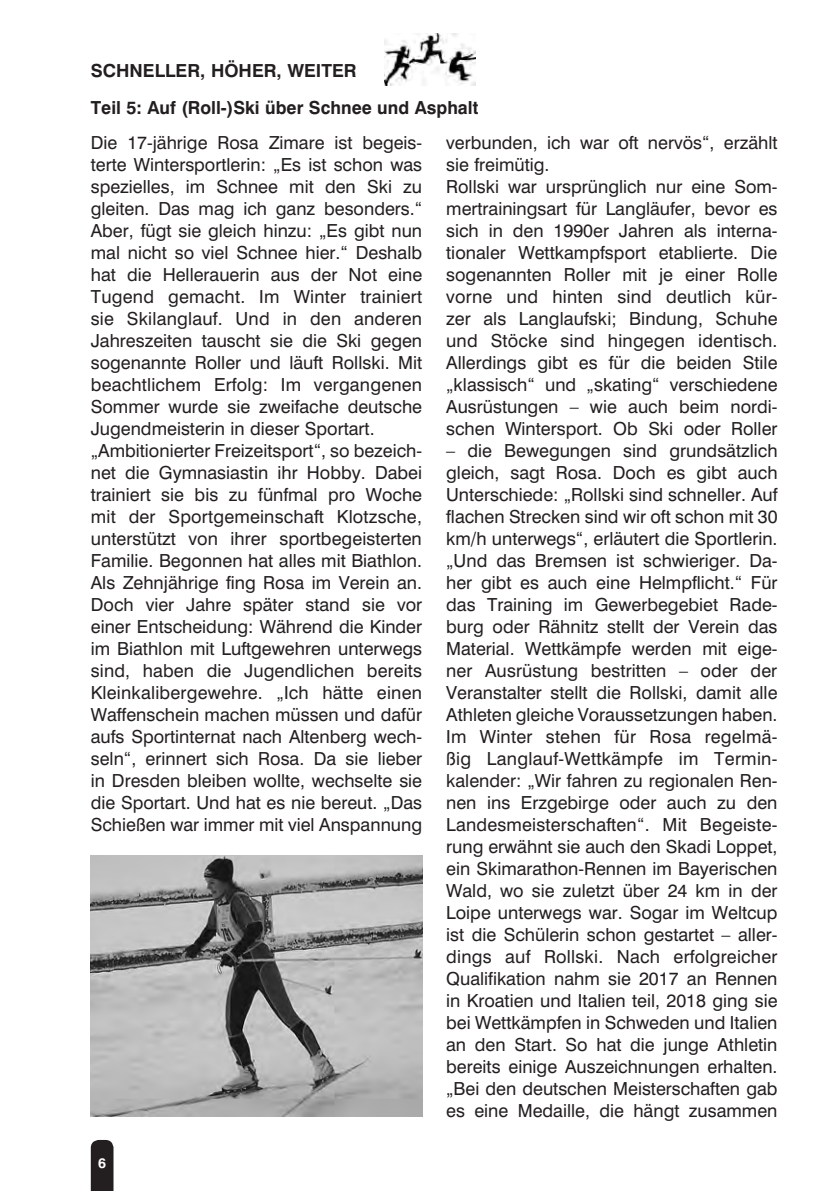
<style>
.page{position:relative;width:840px;height:1191px;background:#fff}
.page>*{position:absolute;margin:0;border:0;box-sizing:border-box;transform-origin:0 0}
.t1{font:18px/22px "Swiss 721 BT";color:#231f20}
.t2{font:700 18px "Swiss 721 BT";color:#231f20}
.t3{font:700 14px "Swiss 721 BT";color:#fff}
</style>
<div class="page">
<svg style="left:91px;top:1140px;width:22px;height:51px"></svg>
<img style="left:384px;top:33px;width:91px;height:53px">
<img style="left:91px;top:855px;width:331px;height:261px">
<p class="t2" style="left:91px;top:59px;width:267px">SCHNELLER, HÖHER, WEITER</p>
<p class="t2" style="left:91px;top:96px;width:389px">Teil 5: Auf (Roll-)Ski über Schnee und Asphalt</p>
<p class="t1" style="left:91px;top:131px;width:333px">Die 17-jährige Rosa Zimare ist begeis&shy;terte Wintersportlerin: „Es ist schon was spezielles, im Schnee mit den Ski zu gleiten. Das mag ich ganz besonders.“ Aber, fügt sie gleich hinzu: „Es gibt nun mal nicht so viel Schnee hier.“ Deshalb hat die Hellerauerin aus der Not eine Tugend gemacht. Im Winter trainiert sie Skilanglauf. Und in den anderen Jahreszeiten tauscht sie die Ski gegen sogenannte Roller und läuft Rollski. Mit beachtlichem Erfolg: Im vergangenen Sommer wurde sie zweifache deutsche Jugendmeisterin in dieser Sportart. „Ambitionierter Freizeitsport“, so bezeich&shy;net die Gymnasiastin ihr Hobby. Dabei trainiert sie bis zu fünfmal pro Woche mit der Sportgemeinschaft Klotzsche, unterstützt von ihrer sportbegeisterten Familie. Begonnen hat alles mit Biathlon.<br>Als Zehnjährige fing Rosa im Verein an.<br>Doch vier Jahre später stand sie vor einer Entscheidung: Während die Kinder im Biathlon mit Luftgewehren unterwegs sind, haben die Jugendlichen bereits Kleinkalibergewehre. „Ich hätte einen Waffenschein machen müssen und dafür aufs Sportinternat nach Altenberg wech&shy;seln“, erinnert sich Rosa. Da sie lieber in Dresden bleiben wollte, wechselte sie die Sportart. Und hat es nie bereut. „Das Schießen war immer mit viel Anspannung</p>
<p class="t1" style="left:446px;top:131px;width:333px">verbunden, ich war oft nervös“, erzählt sie freimütig.<br>Rollski war ursprünglich nur eine Som&shy;mertrainingsart für Langläufer, bevor es sich in den 1990er Jahren als interna&shy;tionaler Wettkampfsport etablierte. Die sogenannten Roller mit je einer Rolle vorne und hinten sind deutlich kür&shy;zer als Langlaufski; Bindung, Schuhe und Stöcke sind hingegen identisch.<br>Allerdings gibt es für die beiden Stile „klassisch“ und „skating“ verschiedene Ausrüstungen – wie auch beim nordi&shy;schen Wintersport. Ob Ski oder Roller</p>
<p class="t1" style="left:446px;top:439px;width:333px;text-align:justify">– die Bewegungen sind grundsätzlich gleich, sagt Rosa. Doch es gibt auch Unterschiede: „Rollski sind schneller. Auf flachen Strecken sind wir oft schon mit 30 km/h unterwegs“, erläutert die Sportlerin. „Und das Bremsen ist schwieriger. Da&shy;her gibt es auch eine Helmpflicht.“ Für das Training im Gewerbegebiet Rade&shy;burg oder Rähnitz stellt der Verein das Material. Wettkämpfe werden mit eige&shy;ner Ausrüstung bestritten – oder der Veranstalter stellt die Rollski, damit alle Athleten gleiche Voraussetzungen haben.<br>Im Winter stehen für Rosa regelmä&shy;ßig Langlauf-Wettkämpfe im Termin&shy;kalender: „Wir fahren zu regionalen Ren&shy;nen ins Erzgebirge oder auch zu den Landesmeisterschaften“. Mit Begeiste&shy;rung erwähnt sie auch den Skadi Loppet, ein Skimarathon-Rennen im Bayerischen Wald, wo sie zuletzt über 24 km in der Loipe unterwegs war. Sogar im Weltcup ist die Schülerin schon gestartet – aller&shy;dings auf Rollski. Nach erfolgreicher Qualifikation nahm sie 2017 an Rennen in Kroatien und Italien teil, 2018 ging sie bei Wettkämpfen in Schweden und Italien an den Start. So hat die junge Athletin bereits einige Auszeichnungen erhalten. „Bei den deutschen Meisterschaften gab es eine Medaille, die hängt zusammen</p>
<p class="t3" style="left:98px;top:1154px;width:9px">6</p>
</div>
